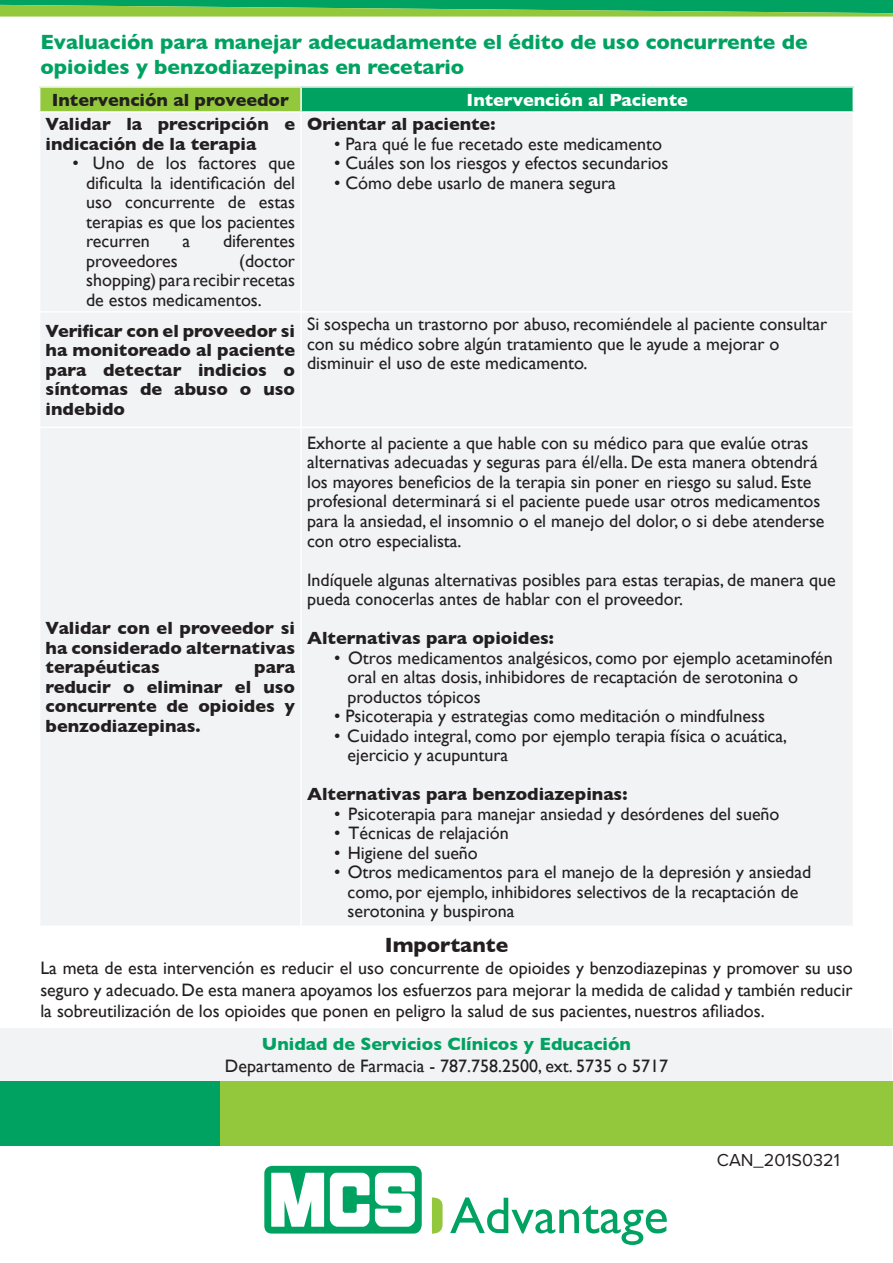
<style>
.page{position:relative;width:893px;height:1263px;background:#fff}
.page>*{position:absolute;margin:0;border:0;box-sizing:border-box;transform-origin:0 0}
.t1{font:700 21px/25.2px "Gill Sans";color:#00a261}
.t2{font:700 21px "Gill Sans";color:#231f20}
.t3{font:18px/19.5px "Gill Sans";color:#231f20}
.t4{font:700 18px/19.5px "Gill Sans";color:#231f20;text-align:justify}
.t5{font:700 18px "Gill Sans";color:#00a261}
.t6{font:700 18px "Gill Sans";color:#fff}
.t7{font:18px "Proxima Nova A";color:#231f20}
</style>
<div class="page">
<div style="left:1px;top:1027px;width:891px;height:56px;background:#f2f3f4"></div>
<svg style="left:0;top:0;width:893px;height:17px;background:#4ab656"></svg>
<div style="left:0;top:1081px;width:220px;height:65px;background:#00a261"></div>
<div style="left:220px;top:1081px;width:673px;height:65px;background:#94c83c"></div>
<div style="left:40px;top:87px;width:261px;height:25px;background:#94c83c"></div>
<div style="left:301px;top:87px;width:552px;height:25px;background:#00a261"></div>
<div style="left:41px;top:113px;width:811px;height:812px;background:#f2f3f4"></div>
<hr style="left:301px;top:86px;width:553px;height:2px;background:#fff">
<hr style="left:39px;top:86px;width:262px;height:2px;background:#fff">
<hr style="left:300px;top:88px;width:2px;height:23px;background:#fff">
<hr style="left:39px;top:111px;width:262px;height:2px;background:#fff">
<hr style="left:301px;top:111px;width:553px;height:2px;background:#fff">
<hr style="left:300px;top:113px;width:2px;height:198px;background:#fff">
<hr style="left:39px;top:311px;width:262px;height:2px;background:#fff">
<hr style="left:301px;top:311px;width:553px;height:2px;background:#fff">
<hr style="left:300px;top:313px;width:2px;height:114px;background:#fff">
<hr style="left:39px;top:427px;width:262px;height:1px;background:#fff">
<hr style="left:301px;top:427px;width:553px;height:1px;background:#fff">
<hr style="left:300px;top:428px;width:2px;height:497px;background:#fff">
<svg style="left:264px;top:1166px;width:158px;height:67px"></svg>
<svg style="left:432px;top:1197px;width:11px;height:37px"></svg>
<svg style="left:450px;top:1197px;width:217px;height:48px"></svg>
<p class="t1" style="left:40px;top:29px;width:769px">Evaluación para manejar adecuadamente el édito de uso concurrente de opioides y benzodiazepinas en recetario</p>
<p class="t4" style="left:52px;top:89px;width:239px">Intervención al proveedor</p>
<p class="t6" style="left:467px;top:85px;width:223px">Intervención al Paciente</p>
<p class="t4" style="left:46px;top:114px;width:251px">Validar la prescripción e indicación de la terapia</p>
<p class="t3" style="left:86px;top:153px;width:210px;text-align:justify;text-indent:-14px">• Uno de los factores que dificulta la identificación del uso concurrente de estas terapias es que los pacientes recurren</p>
<p class="t4" style="left:307px;top:114px;width:190px">Orientar al paciente:</p>
<p class="t3" style="left:334px;top:134px;width:329px">• Para qué le fue recetado este medicamento</p>
<p class="t3" style="left:334px;top:153px;width:336px">• Cuáles son los riesgos y efectos secundarios</p>
<p class="t3" style="left:334px;top:173px;width:283px">• Cómo debe usarlo de manera segura</p>
<p class="t3" style="left:183px;top:231px;width:9px">a</p>
<p class="t3" style="left:223px;top:231px;width:74px">diferentes</p>
<p class="t3" style="left:86px;top:251px;width:210px;text-align:justify;text-indent:153px">(doctor shopping) para recibir recetas de estos medicamentos.</p>
<p class="t3" style="left:86px;top:251px;width:93px">proveedores</p>
<p class="t4" style="left:46px;top:321px;width:251px">Verificar con el proveedor si ha monitoreado al paciente para detectar indicios o síntomas de abuso o uso indebido</p>
<p class="t3" style="left:307px;top:314px;width:521px">Si sospecha un trastorno por abuso, recomiéndele al paciente consultar con su médico sobre algún tratamiento que le ayude a mejorar o disminuir el uso de este medicamento.</p>
<p class="t4" style="left:46px;top:618px;width:251px">Validar con el proveedor si ha considerado alternativas terapéuticas</p>
<p class="t4" style="left:46px;top:657px;width:251px;text-indent:209px">para reducir o eliminar el uso concurrente de opioides y benzodiazepinas.</p>
<p class="t3" style="left:307px;top:433px;width:519px">Exhorte al paciente a que hable con su médico para que evalúe otras alternativas adecuadas y seguras para él/ella. De esta manera obtendrá los mayores beneficios de la terapia sin poner en riesgo su salud. Este profesional determinará si el paciente puede usar otros medicamentos para la ansiedad, el insomnio o el manejo del dolor, o si debe atenderse con otro especialista.</p>
<p class="t3" style="left:307px;top:569px;width:530px">Indíquele algunas alternativas posibles para estas terapias, de manera que pueda conocerlas antes de hablar con el proveedor.</p>
<p class="t4" style="left:307px;top:628px;width:248px">Alternativas para opioides:</p>
<p class="t3" style="left:348px;top:647px;width:487px;text-indent:-14px">• Otros medicamentos analgésicos, como por ejemplo acetaminofén oral en altas dosis, inhibidores de recaptación de serotonina o productos tópicos</p>
<p class="t3" style="left:334px;top:706px;width:432px">• Psicoterapia y estrategias como meditación o mindfulness</p>
<p class="t3" style="left:348px;top:725px;width:441px;text-indent:-14px">• Cuidado integral, como por ejemplo terapia física o acuática, ejercicio y acupuntura</p>
<p class="t4" style="left:307px;top:784px;width:322px">Alternativas para benzodiazepinas:</p>
<p class="t3" style="left:334px;top:803px;width:447px">• Psicoterapia para manejar ansiedad y desórdenes del sueño</p>
<p class="t3" style="left:334px;top:823px;width:176px">• Técnicas de relajación</p>
<p class="t3" style="left:334px;top:842px;width:145px">• Higiene del sueño</p>
<p class="t3" style="left:348px;top:862px;width:465px;text-indent:-14px">• Otros medicamentos para el manejo de la depresión y ansiedad como, por ejemplo, inhibidores selectivos de la recaptación de serotonina y buspirona</p>
<p class="t2" style="left:385px;top:929px;width:125px">Importante</p>
<p class="t3" style="left:40px;top:957px;width:814px;line-height:21.6px;text-align:justify">La meta de esta intervención es reducir el uso concurrente de opioides y benzodiazepinas y promover su uso seguro y adecuado. De esta manera apoyamos los esfuerzos para mejorar la medida de calidad y también reducir la sobreutilización de los opioides que ponen en peligro la salud de sus pacientes, nuestros afiliados.</p>
<p class="t5" style="left:262px;top:1030px;width:371px">Unidad de Servicios Clínicos y Educación</p>
<p class="t3" style="left:225px;top:1056px;width:445px">Departamento de Farmacia - 787.758.2500, ext. 5735 o 5717</p>
<p class="t7" style="left:717px;top:1149px;width:124px">CAN_201S0321</p>
</div>
